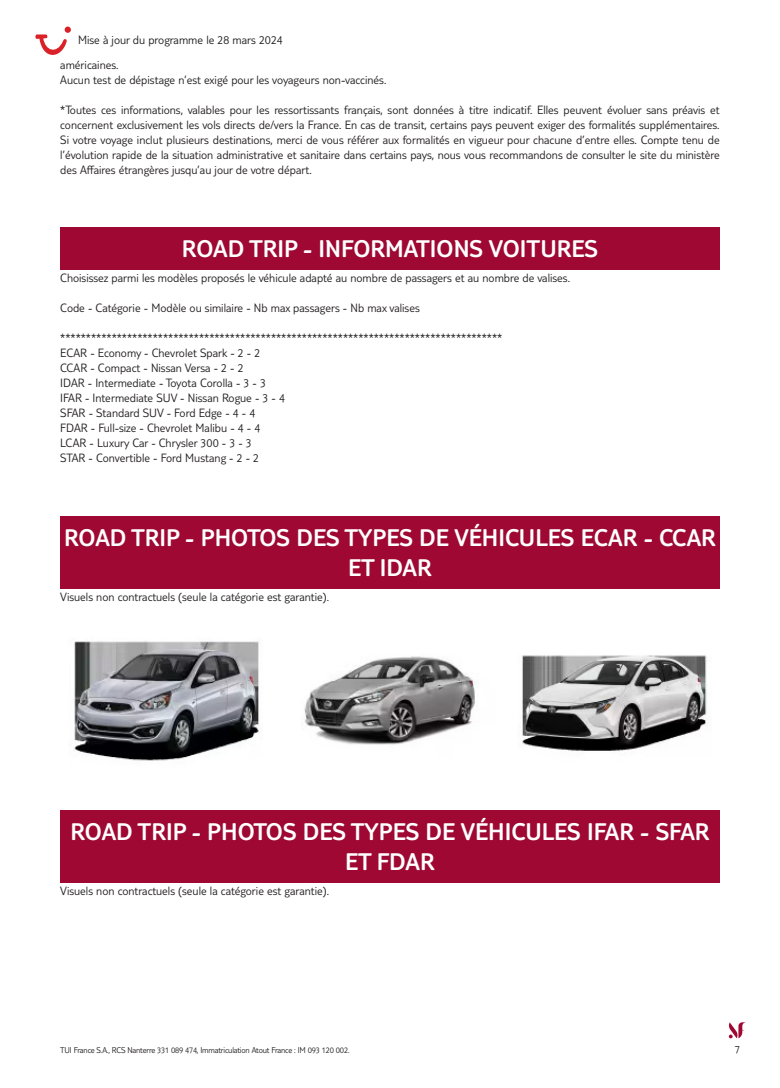
<style>
.page{position:relative;width:780px;height:1088px;background:#fff}
.page>*{position:absolute;margin:0;border:0;box-sizing:border-box;transform-origin:0 0}
.t1{font:300 25px/30px "TUI Type";color:#fff;text-align:center}
.t2{font:300 12.5px/15px "TUI Type";color:#231f20}
.t3{font:300 11.25px "TUI Type";color:#231f20}
.t4{font:300 8.75px "TUI Type";letter-spacing:-.02em;color:#231f20}
</style>
<div class="page">
<svg style="left:728px;top:1022px;width:18px;height:16px"></svg>
<div style="left:60px;top:228px;width:659px;height:42px;background:#9e0832"></div>
<div style="left:60px;top:516px;width:659px;height:73px;background:#9e0832"></div>
<img style="left:74px;top:641px;width:185px;height:122px">
<img style="left:302px;top:656px;width:177px;height:89px">
<img style="left:522px;top:655px;width:185px;height:99px">
<div style="left:60px;top:810px;width:659px;height:73px;background:#9e0832"></div>
<svg style="left:35px;top:27px;width:36px;height:28px"></svg>
<p class="t2" style="left:78px;top:32px;width:206px">Mise à jour du programme le 28 mars 2024</p>
<p class="t2" style="left:60px;top:57px;width:327px">américaines.<br>Aucun test de dépistage n’est exigé pour les voyageurs non-vaccinés.</p>
<p class="t2" style="left:60px;top:102px;width:661px;text-align:justify">*Toutes ces informations, valables pour les ressortissants français, sont données à titre indicatif. Elles peuvent évoluer sans préavis et concernent exclusivement les vols directs de/vers la France. En cas de transit, certains pays peuvent exiger des formalités supplémentaires.<br>Si votre voyage inclut plusieurs destinations, merci de vous référer aux formalités en vigueur pour chacune d’entre elles. Compte tenu de l’évolution rapide de la situation administrative et sanitaire dans certains pays, nous vous recommandons de consulter le site du ministère des Affaires étrangères jusqu’au jour de votre départ.</p>
<h1 class="t1" style="left:182px;top:233px;width:417px">ROAD TRIP - INFORMATIONS VOITURES</h1>
<p class="t2" style="left:60px;top:270px;width:511px">Choisissez parmi les modèles proposés le véhicule adapté au nombre de passagers et au nombre de valises.</p>
<p class="t2" style="left:60px;top:300px;width:361px">Code - Catégorie - Modèle ou similaire - Nb max passagers - Nb max valises</p>
<p class="t2" style="left:60px;top:330px;width:443px">************************************************************************************** ECAR - Economy - Chevrolet Spark - 2 - 2<br>CCAR - Compact - Nissan Versa - 2 - 2<br>IDAR - Intermediate - Toyota Corolla - 3 - 3<br>IFAR - Intermediate SUV - Nissan Rogue - 3 - 4<br>SFAR - Standard SUV - Ford Edge - 4 - 4<br>FDAR - Full-size - Chevrolet Malibu - 4 - 4<br>LCAR - Luxury Car - Chrysler 300 - 3 - 3<br>STAR - Convertible - Ford Mustang - 2 - 2</p>
<h1 class="t1" style="left:64px;top:522px;width:653px">ROAD TRIP - PHOTOS DES TYPES DE VÉHICULES ECAR - CCAR<br>ET IDAR</h1>
<p class="t2" style="left:60px;top:589px;width:270px">Visuels non contractuels (seule la catégorie est garantie).</p>
<h1 class="t1" style="left:70px;top:816px;width:640px">ROAD TRIP - PHOTOS DES TYPES DE VÉHICULES IFAR - SFAR<br>ET FDAR</h1>
<p class="t2" style="left:60px;top:883px;width:270px">Visuels non contractuels (seule la catégorie est garantie).</p>
<p class="t4" style="left:60px;top:1045px;width:291px">TUI France S.A., RCS Nanterre 331 089 474, Immatriculation Atout France : IM 093 120 002.</p>
<p class="t3" style="left:734px;top:1042px;width:7px">7</p>
</div>
